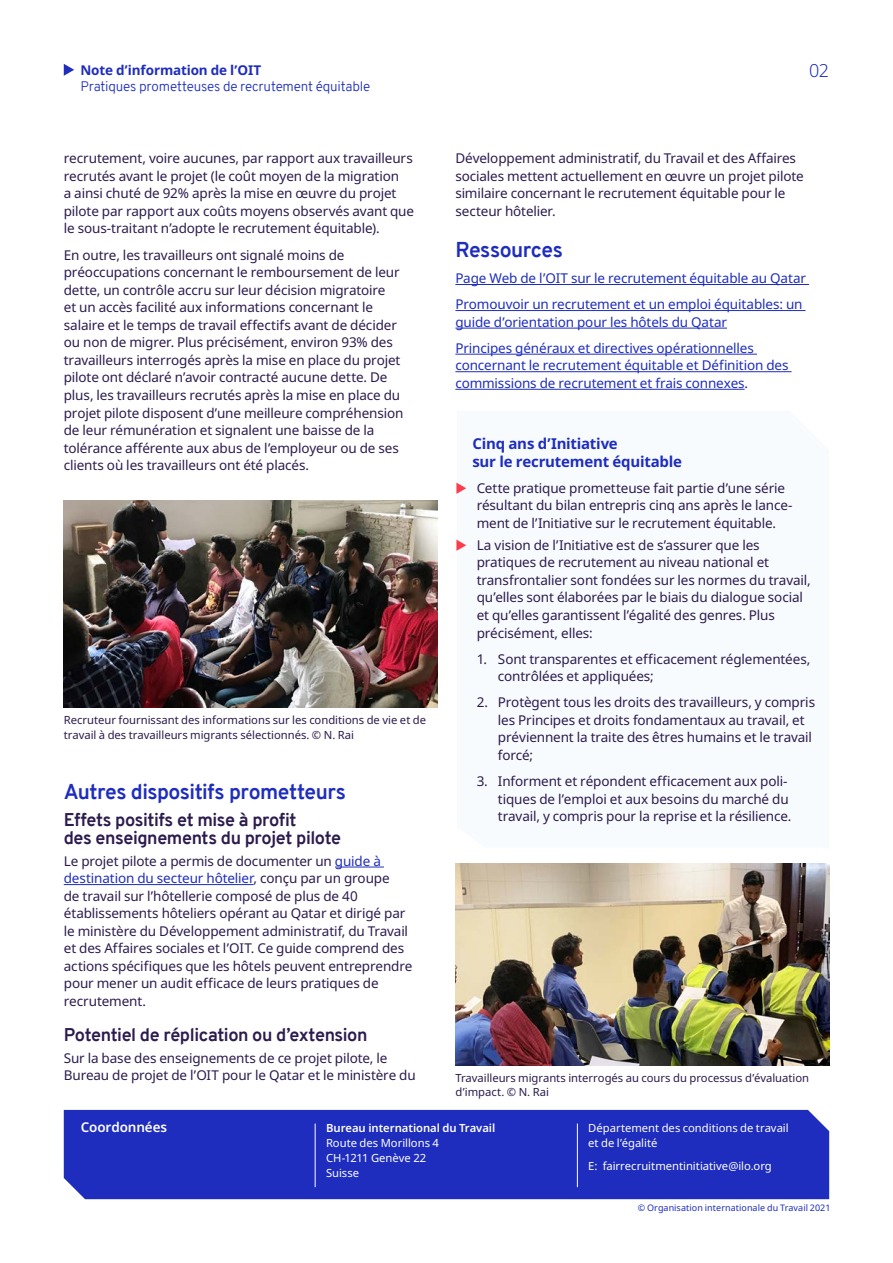
<style>
.page{position:relative;width:893px;height:1263px;background:#fff}
.page>*{position:absolute;margin:0;border:0;box-sizing:border-box;transform-origin:0 0}
.Titre_B{font:700 21px "Overpass";letter-spacing:-.025em;color:#1e2dbe}
.Titre_C{font:700 18px/18px "Overpass";letter-spacing:-.025em;color:#2c1b4d}
.t1{font:300 18px "Noto Sans";color:#1e2dbe}
.box_header{font:700 15px/18px "Noto Sans";letter-spacing:-.015em;color:#1e2dbe}
.Body{font:13.5px/17.5px "Noto Sans";letter-spacing:-.01em;color:#2c1b4d}
.Body-2{font:13.5px/17.5px "Noto Sans";letter-spacing:-.01em;color:#1e2dbe}
.Briefing_A4_-_Subhea{font:300 13.5px "Overpass";letter-spacing:-.01em;color:#1e2dbe}
.Briefing_A4_-_Subhea-2{font:700 13.5px "Noto Sans";letter-spacing:-.01em;color:#1e2dbe}
.Body-3{font:600 13.5px "Noto Sans";letter-spacing:-.01em;color:#fff}
.Briefing_A4-caption{font:11.25px/14.2px "Noto Sans";color:#2c1b4d}
.Briefing_A4_-_contac{font:11.25px/15px "Noto Sans";color:#fff}
.Briefing_A4_-_contac-2{font:600 11.25px "Noto Sans";letter-spacing:-.005em;color:#fff}
.Briefing_A4_-_contac-3{font:9px "Noto Sans";letter-spacing:.005em;color:#1e2dbe}
.s1{color:#1e2dbe}
.s2{color:#2c1b4d}
</style>
<div class="page">
<svg style="left:64px;top:64px;width:10px;height:12px"></svg>
<hr style="left:335px;top:867px;width:49px;height:1px;background:#1e2dbe">
<hr style="left:64px;top:884px;width:190px;height:1px;background:#1e2dbe">
<hr style="left:455px;top:284px;width:354px;height:1px;background:#1e2dbe">
<hr style="left:455px;top:310px;width:350px;height:1px;background:#1e2dbe">
<hr style="left:455px;top:328px;width:272px;height:1px;background:#1e2dbe">
<hr style="left:455px;top:354px;width:302px;height:1px;background:#1e2dbe">
<hr style="left:455px;top:371px;width:337px;height:1px;background:#1e2dbe">
<hr style="left:455px;top:389px;width:290px;height:1px;background:#1e2dbe">
<div style="left:64px;top:1110px;width:765px;height:89px;background:#1e2dbe"></div>
<hr style="left:577px;top:1123px;width:1px;height:64px;background:#fff">
<hr style="left:315px;top:1123px;width:1px;height:64px;background:#fff">
<img style="left:64px;top:500px;width:373px;height:208px">
<img style="left:455px;top:863px;width:374px;height:203px">
<p class="Briefing_A4_-_Subhea-2" style="left:80px;top:60px;width:183px">Note d’information de l’OIT</p>
<h2 class="t1" style="left:809px;top:57px;width:22px">02</h2>
<p class="Briefing_A4_-_Subhea" style="left:80px;top:77px;width:291px">Pratiques prometteuses de recrutement équitable</p>
<p class="Body" style="left:64px;top:150px;width:352px">recrutement, voire aucunes, par rapport aux travailleurs recrutés avant le projet (le coût moyen de la migration<br>a ainsi chuté de 92% après la mise en œuvre du projet pilote par rapport aux coûts moyens observés avant que le sous-traitant n’adopte le recrutement équitable).</p>
<p class="Body" style="left:64px;top:246px;width:341px">En outre, les travailleurs ont signalé moins de préoccupations concernant le remboursement de leur dette, un contrôle accru sur leur décision migratoire<br>et un accès facilité aux informations concernant le salaire et le temps de travail effectifs avant de décider ou non de migrer. Plus précisément, environ 93% des travailleurs interrogés après la mise en place du projet pilote ont déclaré n’avoir contracté aucune dette. De plus, les travailleurs recrutés après la mise en place du projet pilote disposent d’une meilleure compréhension de leur rémunération et signalent une baisse de la tolérance afférente aux abus de l’employeur ou de ses clients où les travailleurs ont été placés.</p>
<p class="Briefing_A4-caption" style="left:64px;top:713px;width:364px">Recruteur fournissant des informations sur les conditions de vie et de travail à des travailleurs migrants sélectionnés. © N. Rai</p>
<p class="Titre_B" style="left:64px;top:777px;width:284px">Autres dispositifs prometteurs</p>
<p class="Titre_C" style="left:64px;top:810px;width:279px">Effets positifs et mise à profit<br>des enseignements du projet pilote</p>
<p class="Body" style="left:64px;top:852px;width:350px">Le projet pilote a permis de documenter un <span class="s1">guide à destination du secteur hôtelier</span>, conçu par un groupe<br>de travail sur l’hôtellerie composé de plus de 40 établissements hôteliers opérant au Qatar et dirigé par le ministère du Développement administratif, du Travail et des Affaires sociales et l’OIT. Ce guide comprend des actions spécifiques que les hôtels peuvent entreprendre pour mener un audit efficace de leurs pratiques de recrutement.</p>
<p class="Titre_C" style="left:64px;top:1026px;width:305px">Potentiel de réplication ou d’extension</p>
<p class="Body" style="left:64px;top:1049px;width:354px">Sur la base des enseignements de ce projet pilote, le<br>Bureau de projet de l’OIT pour le Qatar et le ministère du</p>
<p class="Body" style="left:455px;top:150px;width:350px">Développement administratif, du Travail et des Affaires sociales mettent actuellement en œuvre un projet pilote similaire concernant le recrutement équitable pour le secteur hôtelier.</p>
<p class="Titre_B" style="left:455px;top:235px;width:109px">Ressources</p>
<p class="Body-2" style="left:455px;top:270px;width:352px">Page Web de l’OIT sur le recrutement équitable au Qatar</p>
<p class="Body-2" style="left:455px;top:296px;width:349px">Promouvoir un recrutement et un emploi équitables: un guide d’orientation pour les hôtels du Qatar</p>
<p class="Body-2" style="left:455px;top:339px;width:335px">Principes généraux et directives opérationnelles concernant le recrutement équitable et Définition des commissions de recrutement et frais connexes<span class="s2">.</span></p>
<p class="box_header" style="left:472px;top:435px;width:211px">Cinq ans d’Initiative<br>sur le recrutement équitable</p>
<p class="Body" style="left:477px;top:479px;width:317px">Cette pratique prometteuse fait partie d’une série résultant du bilan entrepris cinq ans après le lance&shy;ment de l’Initiative sur le recrutement équitable.</p>
<p class="Body" style="left:477px;top:536px;width:336px">La vision de l’Initiative est de s’assurer que les pratiques de recrutement au niveau national et transfrontalier sont fondées sur les normes du travail, qu’elles sont élaborées par le biais du dialogue social et qu’elles garantissent l’égalité des genres. Plus précisément, elles:</p>
<p class="Body" style="left:498px;top:650px;width:314px;text-indent:-21px">1. Sont transparentes et efficacement réglementées, contrôlées et appliquées;</p>
<p class="Body" style="left:498px;top:694px;width:319px;text-indent:-21px">2. Protègent tous les droits des travailleurs, y compris les Principes et droits fondamentaux au travail, et préviennent la traite des êtres humains et le travail forcé;</p>
<p class="Body" style="left:498px;top:772px;width:295px;text-indent:-21px">3. Informent et répondent efficacement aux poli&shy;tiques de l’emploi et aux besoins du marché du travail, y compris pour la reprise et la résilience.</p>
<p class="Briefing_A4-caption" style="left:455px;top:1071px;width:355px">Travailleurs migrants interrogés au cours du processus d’évaluation d’impact. © N. Rai</p>
<p class="Body-3" style="left:81px;top:1118px;width:88px">Coordonnées</p>
<p class="Briefing_A4_-_contac-2" style="left:326px;top:1119px;width:171px">Bureau international du Travail</p>
<p class="Briefing_A4_-_contac" style="left:326px;top:1135px;width:114px">Route des Morillons 4<br>CH-1211 Genève 22<br>Suisse</p>
<p class="Briefing_A4_-_contac" style="left:588px;top:1120px;width:202px">Département des conditions de travail et de l’égalité</p>
<p class="Briefing_A4_-_contac" style="left:588px;top:1159px;width:185px">E: fairrecruitmentinitiative@ilo.org</p>
<p class="Briefing_A4_-_contac-3" style="left:638px;top:1201px;width:194px">© Organisation internationale du Travail 2021</p>
</div>
